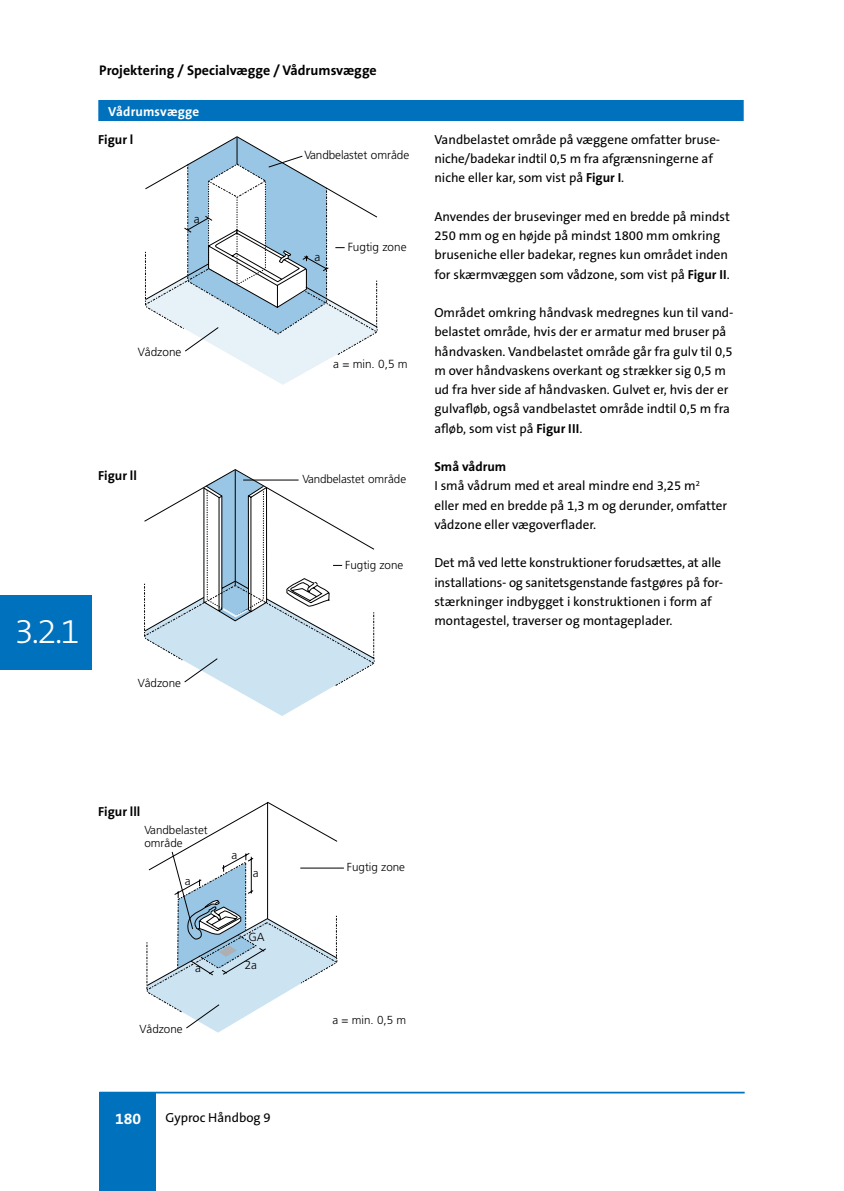
<style>
.page{position:relative;width:844px;height:1191px;background:#fff}
.page>*{position:absolute;margin:0;border:0;box-sizing:border-box;transform-origin:0 0}
.t1{font:300 35px "The Sans B3";color:#fff}
.t2{font:700 15.75px "The Sans B7";color:#fff}
.t3{font:700 14px "The Sans B7";color:#000}
.t4{font:13.12px/19.2px "The Sans B5 Plain";color:#000}
.t5{font:700 13.12px "The Sans B7";color:#000}
.t6{font:700 13.12px "The Sans B7";letter-spacing:.01em;color:#fff}
.t7{font:300 11.72px "Frutiger";color:#000}
.t8{font:300 11.55px/12.6px "Frutiger";color:#000}
.s1{font-family:"The Sans B7";font-weight:700}
</style>
<div class="page">
<div style="left:99px;top:1091px;width:56px;height:100px;background:#0071bc"></div>
<hr style="left:99px;top:1091px;width:645px;height:2px;background:#0071bc">
<svg style="left:145px;top:136px;width:233px;height:249px"></svg>
<svg style="left:144px;top:469px;width:231px;height:247px"></svg>
<hr style="left:300px;top:867px;width:44px;height:1px;background:#000">
<svg style="left:146px;top:802px;width:192px;height:230px"></svg>
<div style="left:98px;top:100px;width:645px;height:21px;background:#0071bc"></div>
<div style="left:0;top:595px;width:92px;height:75px;background:#0071bc"></div>
<p class="t3" style="left:99px;top:63px;width:279px">Projektering / Specialvægge / Vådrumsvægge</p>
<p class="t6" style="left:108px;top:104px;width:92px">Vådrumsvægge</p>
<p class="t5" style="left:98px;top:132px;width:37px">Figur l</p>
<p class="t7" style="left:194px;top:212px;width:7px">a</p>
<p class="t7" style="left:138px;top:345px;width:45px">Vådzone</p>
<p class="t7" style="left:304px;top:148px;width:106px">V andbelastet område</p>
<p class="t7" style="left:314px;top:251px;width:7px">a</p>
<p class="t7" style="left:347px;top:240px;width:60px">Fugtig zone</p>
<p class="t7" style="left:333px;top:357px;width:76px">a = min. 0,5 m</p>
<p class="t5" style="left:98px;top:468px;width:40px">Figur ll</p>
<p class="t1" style="left:14px;top:613px;width:67px">3.2.1</p>
<p class="t8" style="left:138px;top:676px;width:45px">Vådzone</p>
<p class="t8" style="left:302px;top:473px;width:105px">V andbelastet område</p>
<p class="t8" style="left:345px;top:558px;width:60px">Fugtig zone</p>
<p class="t4" style="left:434px;top:130px;width:287px">Vandbelastet område på væggene omfatter bruse&shy;niche/badekar indtil 0,5 m fra afgrænsningerne af niche eller kar, som vist på <span class="s1">Figur I</span>.</p>
<p class="t4" style="left:434px;top:207px;width:297px">Anvendes der brusevinger med en bredde på mindst 250 mm og en højde på mindst 1800 mm omkring bruseniche eller badekar, regnes kun området inden for skærmvæggen som vådzone, som vist på <span class="s1">Figur II</span>.</p>
<p class="t4" style="left:434px;top:303px;width:301px">Området omkring håndvask medregnes kun til vand&shy;belastet område, hvis der er armatur med bruser på håndvasken. Vandbelastet område går fra gulv til 0,5 m over håndvaskens overkant og strækker sig 0,5 m ud fra hver side af håndvasken. Gulvet er, hvis der er gulvafløb, også vandbelastet område indtil 0,5 m fra afløb, som vist på <span class="s1">Figur III</span>.</p>
<p class="t4" style="left:434px;top:457px;width:294px"><span class="s1">Små vådrum<br></span>I små vådrum med et areal mindre end 3,25 m<sup>2 </sup>eller med en bredde på 1,3 m og derunder, omfatter vådzone eller vægoverflader.</p>
<p class="t4" style="left:434px;top:554px;width:290px">Det må ved lette konstruktioner forudsættes, at alle installations- og sanitetsgenstande fastgøres på for&shy;stærkninger indbygget i konstruktionen i form af montagestel, traverser og montageplader.</p>
<p class="t5" style="left:98px;top:805px;width:44px">Figur lll</p>
<p class="t8" style="left:144px;top:824px;width:65px">V andbelastet område</p>
<p class="t8" style="left:185px;top:874px;width:7px">a</p>
<p class="t8" style="left:195px;top:962px;width:7px">a</p>
<p class="t8" style="left:139px;top:1022px;width:45px">Vådzone</p>
<p class="t8" style="left:231px;top:848px;width:7px">a</p>
<p class="t8" style="left:253px;top:866px;width:7px">a</p>
<p class="t8" style="left:248px;top:930px;width:18px">GA</p>
<p class="t8" style="left:245px;top:958px;width:14px">2a</p>
<p class="t2" style="left:115px;top:1110px;width:27px">180</p>
<p class="t4" style="left:165px;top:1108px;width:107px">Gyproc Håndbog 9</p>
<p class="t8" style="left:347px;top:861px;width:60px">Fugtig zone</p>
<p class="t8" style="left:332px;top:1014px;width:75px">a = min. 0,5 m</p>
</div>
